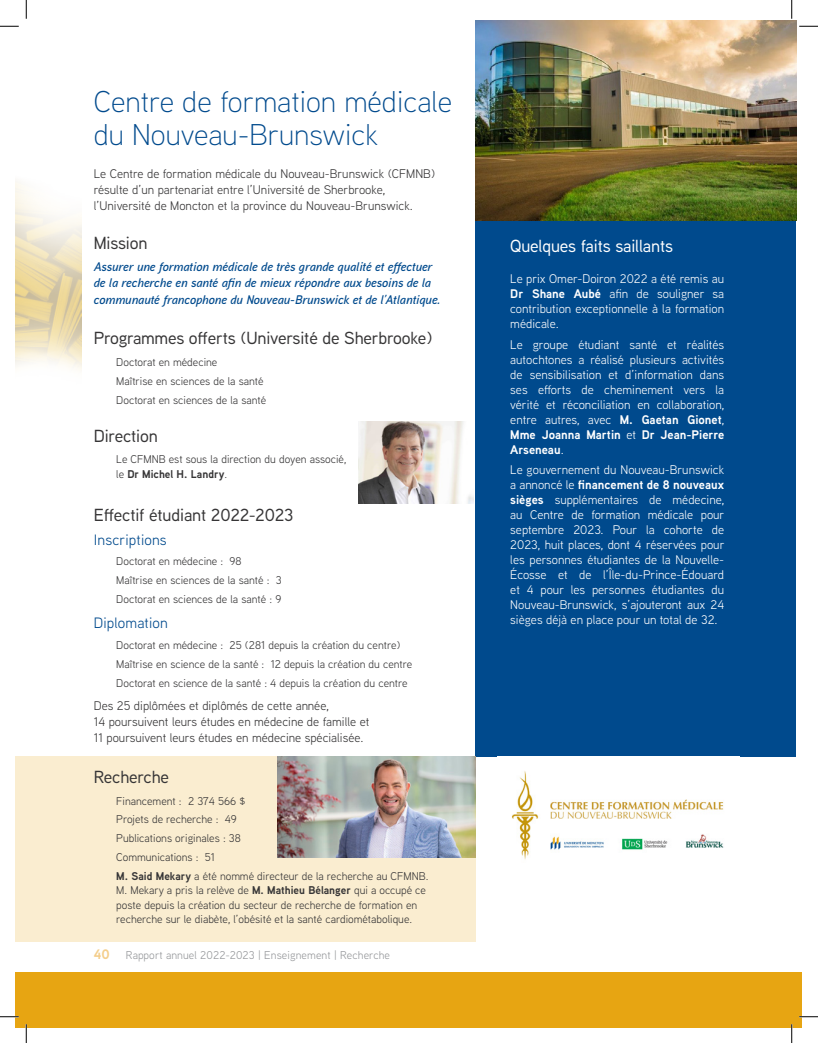
<style>
.page{position:relative;width:818px;height:1043px;background:#fff}
.page>*{position:absolute;margin:0;border:0;box-sizing:border-box;transform-origin:0 0}
.Titre_1{font:300 30px/32.5px "Aaux Next";color:#004a8d}
.Titre_2{font:500 17.5px "Aaux Next";letter-spacing:-.01em;color:#363536}
.Titre_2-2{font:500 17.5px "Aaux Next";letter-spacing:-.01em;color:#fff}
.Titre_3{font:15px "Aaux Next";letter-spacing:.01em;color:#004a8d}
.Titre_2-3{font:12.5px/15px "Aaux Next";color:#fff;text-align:justify}
.t1{font:12.5px/16.2px "Aaux Next";color:#363536}
.t2{font:italic 600 12.5px/16.2px "Aaux Next";color:#004a8d}
.t3{font:11.25px/14.4px "Aaux Next";color:#363536}
.t4{font:11.25px "Aaux Next";letter-spacing:.01em;color:#95979a}
.s1{font-weight:700}
.s2{font-weight:700;font-size:13.75px;color:#f4ce8b}
</style>
<div class="page">
<div style="left:15px;top:972px;width:786px;height:56px;background:#e7a512"></div>
<div style="left:15px;top:756px;width:460px;height:186px;background:#faedd0"></div>
<div style="left:475px;top:26px;width:321px;height:730px;background:#004a8d"></div>
<img style="left:277px;top:756px;width:198px;height:101px">
<img style="left:358px;top:422px;width:115px;height:81px">
<img style="left:475px;top:21px;width:321px;height:200px">
<img style="left:512px;top:771px;width:212px;height:89px">
<svg style="left:0;top:25px;width:19px;height:2px"></svg>
<svg style="left:799px;top:25px;width:19px;height:2px"></svg>
<svg style="left:0;top:1015px;width:19px;height:2px"></svg>
<svg style="left:799px;top:1015px;width:19px;height:2px"></svg>
<svg style="left:25px;top:0;width:2px;height:19px"></svg>
<svg style="left:25px;top:1024px;width:2px;height:18px"></svg>
<svg style="left:791px;top:0;width:1px;height:19px"></svg>
<svg style="left:790px;top:1024px;width:2px;height:18px"></svg>
<p class="Titre_1" style="left:94px;top:84px;width:360px">Centre de formation médicale du Nouveau-Brunswick</p>
<p class="t1" style="left:94px;top:165px;width:343px">Le Centre de formation médicale du Nouveau-Brunswick (CFMNB) résulte d’un partenariat entre l’Université de Sherbrooke, l’Université de Moncton et la province du Nouveau-Brunswick.</p>
<p class="Titre_2" style="left:94px;top:231px;width:55px">Mission</p>
<p class="t2" style="left:94px;top:258px;width:348px">Assurer une formation médicale de très grande qualité et effectuer de la recherche en santé afin de mieux répondre aux besoins de la communauté francophone du Nouveau-Brunswick et de l’Atlantique.</p>
<p class="Titre_2" style="left:94px;top:326px;width:340px">Programmes offerts (Université de Sherbrooke)</p>
<p class="t3" style="left:116px;top:354px;width:103px">Doctorat en médecine</p>
<p class="t3" style="left:116px;top:373px;width:149px">Maîtrise en sciences de la santé</p>
<p class="t3" style="left:116px;top:392px;width:151px">Doctorat en sciences de la santé</p>
<p class="Titre_2" style="left:94px;top:423px;width:65px">Direction</p>
<p class="t3" style="left:116px;top:452px;width:231px">Le CFMNB est sous la direction du doyen associé, le <span class="s1">Dr Michel H. Landry</span>.</p>
<p class="Titre_2" style="left:94px;top:503px;width:201px">Effectif étudiant 2022-2023</p>
<p class="Titre_3" style="left:94px;top:529px;width:74px">Inscriptions</p>
<p class="t3" style="left:116px;top:554px;width:127px">Doctorat en médecine : 98</p>
<p class="t3" style="left:116px;top:572px;width:167px">Maîtrise en sciences de la santé : 3</p>
<p class="t3" style="left:116px;top:591px;width:166px">Doctorat en sciences de la santé : 9</p>
<p class="Titre_3" style="left:94px;top:613px;width:76px">Diplomation</p>
<p class="t3" style="left:116px;top:637px;width:285px">Doctorat en médecine : 25 (281 depuis la création du centre)</p>
<p class="t3" style="left:116px;top:656px;width:297px">Maîtrise en science de la santé : 12 depuis la création du centre</p>
<p class="t3" style="left:116px;top:675px;width:293px">Doctorat en science de la santé : 4 depuis la création du centre</p>
<p class="t1" style="left:94px;top:696px;width:277px">Des 25 diplômées et diplômés de cette année,<br>14 poursuivent leurs études en médecine de famille et<br>11 poursuivent leurs études en médecine spécialisée.</p>
<p class="Titre_2" style="left:94px;top:764px;width:77px">Recherche</p>
<p class="t3" style="left:116px;top:793px;width:130px">Financement : 2 374 566 $</p>
<p class="t3" style="left:116px;top:811px;width:122px">Projets de recherche : 49</p>
<p class="t3" style="left:116px;top:830px;width:126px">Publications originales : 38</p>
<p class="t3" style="left:116px;top:849px;width:100px">Communications : 51</p>
<p class="t3" style="left:116px;top:868px;width:312px"><span class="s1">M. Said Mekary</span> a été nommé directeur de la recherche au CFMNB.<br>M. Mekary a pris la relève de <span class="s1">M. Mathieu Bélanger</span> qui a occupé ce poste depuis la création du secteur de recherche de formation en recherche sur le diabète, l’obésité et la santé cardiométabolique.</p>
<p class="t4" style="left:94px;top:947px;width:298px"><span class="s2">40</span> Rapport annuel 2022-2023 | Enseignement | Recherche</p>
<p class="Titre_2-2" style="left:510px;top:234px;width:164px">Quelques faits saillants</p>
<p class="Titre_2-3" style="left:510px;top:271px;width:215px">Le prix Omer-Doiron 2022 a été remis au <span class="s1">Dr Shane Aubé</span> afin de souligner sa contribution exceptionnelle à la formation médicale.</p>
<p class="Titre_2-3" style="left:510px;top:336px;width:215px">Le groupe étudiant santé et réalités autochtones a réalisé plusieurs activités de sensibilisation et d’information dans ses efforts de cheminement vers la vérité et réconciliation en collaboration, entre autres, avec <span class="s1">M. Gaetan Gionet</span>, <span class="s1">Mme Joanna Martin</span> et <span class="s1">Dr Jean-Pierre Arseneau</span>.</p>
<p class="Titre_2-3" style="left:510px;top:462px;width:216px">Le gouvernement du Nouveau-Brunswick a annoncé le <span class="s1">financement de 8 nouveaux sièges</span> supplémentaires de médecine, au Centre de formation médicale pour septembre 2023. Pour la cohorte de 2023, huit places, dont 4 réservées pour les personnes étudiantes de la Nouvelle-Écosse et de l’Île-du-Prince-Édouard et 4 pour les personnes étudiantes du Nouveau-Brunswick, s’ajouteront aux 24 sièges déjà en place pour un total de 32.</p>
</div>
